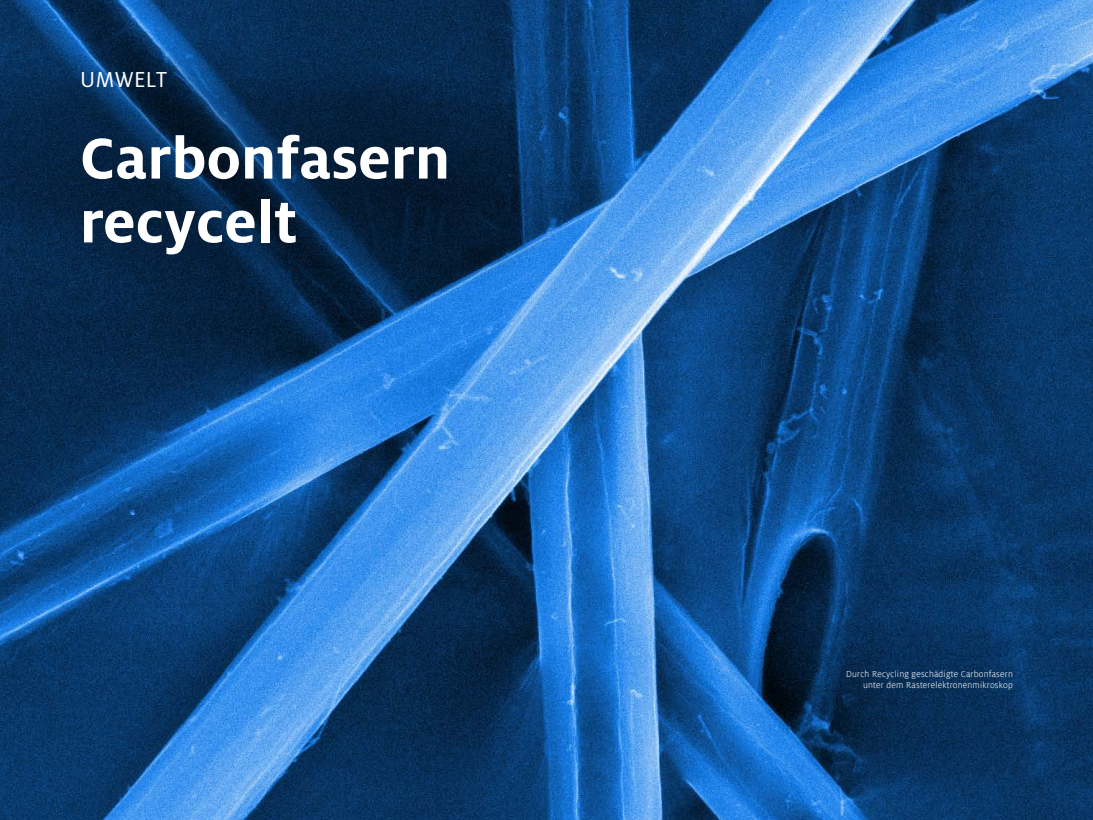
<style>
.page{position:relative;width:1093px;height:820px;background:#fff}
.page>*{position:absolute;margin:0;border:0;box-sizing:border-box;transform-origin:0 0}
.TF-Ueberschrift{font:700 63.8px/63.8px "Milo OT";letter-spacing:.005em;color:#fff}
.TF-Kapitelbeginn{font:24px "Milo OT";letter-spacing:.015em;color:#fff}
.t1{font:300 9.6px/11.5px "Milo";letter-spacing:.02em;color:#fff;text-align:right}
</style>
<div class="page">
<img style="left:0;top:0;width:1093px;height:819px">
<svg style="left:0;top:24px;width:584px;height:297px"></svg>
<p class="TF-Kapitelbeginn" style="left:80px;top:67px;width:88px">UMWELT</p>
<p class="TF-Ueberschrift" style="left:80px;top:126px;width:372px">Carbonfasern recycelt</p>
<p class="t1" style="left:846px;top:668px;width:168px">Durch Recycling geschädigte Carbonfasern unter dem Rasterelektronenmikroskop</p>
</div>
